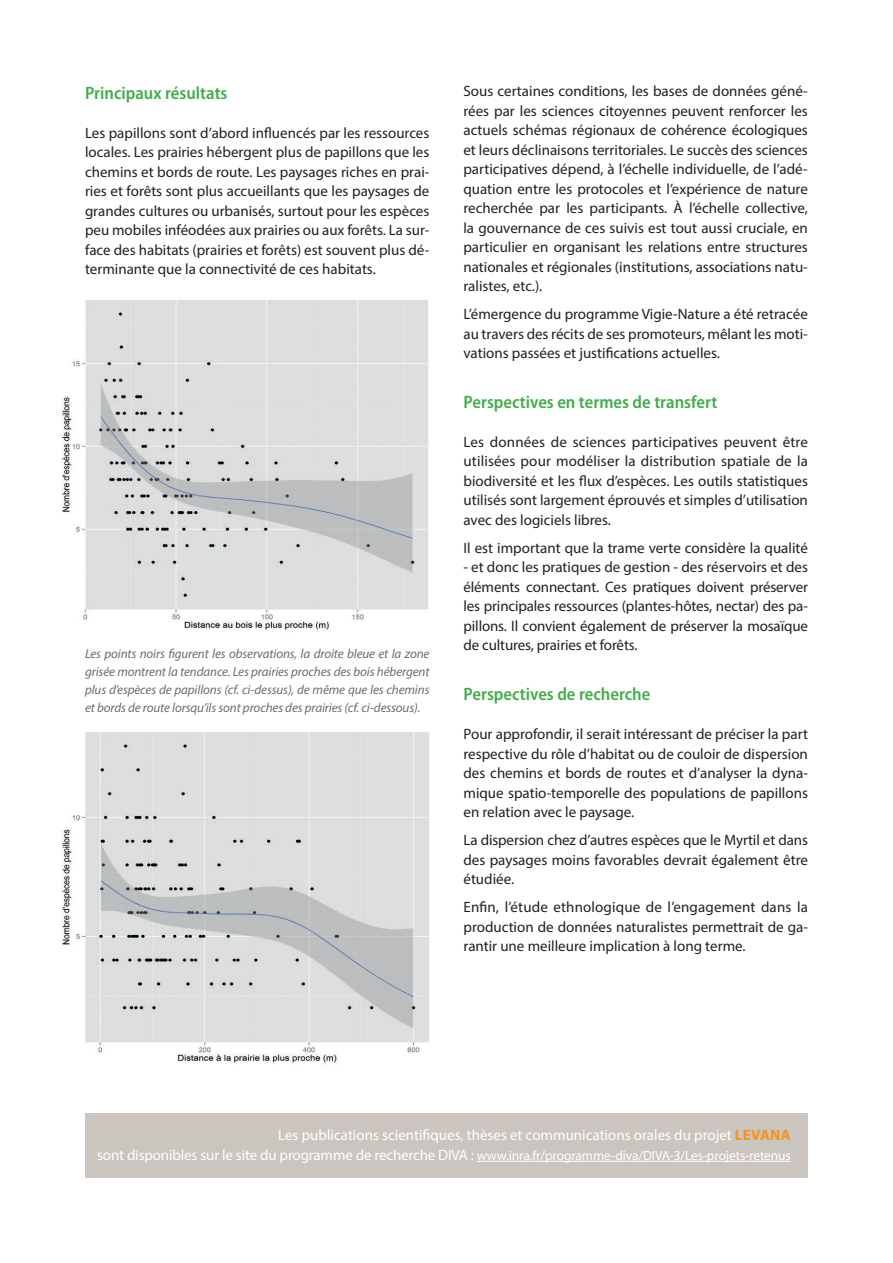
<style>
.page{position:relative;width:893px;height:1263px;background:#fff}
.page>*{position:absolute;margin:0;border:0;box-sizing:border-box;transform-origin:0 0}
.t1{font:600 semi-condensed 18px "Myriad Pro";color:#40ae49}
.t2{font:15px/19.5px "Myriad Pro";color:#231f20;text-align:justify}
.t3{font:15px "Myriad Pro";color:#fff}
.t4{font:13.5px "Myriad Pro";letter-spacing:-.01em;color:#fff}
.t5{font:italic 13.05px/18px "Myriad Pro";letter-spacing:-.01em;color:#6f6d6b;text-align:justify}
.s1{font-weight:700;color:#f7931d}
.s2{font-size:15px}
</style>
<div class="page">
<img style="left:62px;top:300px;width:367px;height:332px">
<img style="left:62px;top:732px;width:368px;height:333px">
<div style="left:85px;top:1113px;width:723px;height:65px;background:#cac5be"></div>
<hr style="left:477px;top:1161px;width:314px;height:1px;background:#fff">
<p class="t1" style="left:85px;top:83px;width:144px">Principaux résultats</p>
<p class="t2" style="left:85px;top:123px;width:346px">Les papillons sont d’abord influencés par les ressources locales. Les prairies hébergent plus de papillons que les chemins et bords de route. Les paysages riches en prai&shy;ries et forêts sont plus accueillants que les paysages de grandes cultures ou urbanisés, surtout pour les espèces peu mobiles inféodées aux prairies ou aux forêts. La sur&shy;face des habitats (prairies et forêts) est souvent plus dé&shy;terminante que la connectivité de ces habitats.</p>
<p class="t5" style="left:85px;top:645px;width:346px">Les points noirs figurent les observations, la droite bleue et la zone grisée montrent la tendance. Les prairies proches des bois hébergent plus d’espèces de papillons (cf. ci-dessus), de même que les chemins et bords de route lorsqu’ils sont proches des prairies (cf. ci-dessous).</p>
<p class="t2" style="left:463px;top:81px;width:346px">Sous certaines conditions, les bases de données géné&shy;rées par les sciences citoyennes peuvent renforcer les actuels schémas régionaux de cohérence écologiques et leurs déclinaisons territoriales. Le succès des sciences participatives dépend, à l’échelle individuelle, de l’adé&shy;quation entre les protocoles et l’expérience de nature recherchée par les participants. À l’échelle collective, la gouvernance de ces suivis est tout aussi cruciale, en particulier en organisant les relations entre structures nationales et régionales (institutions, associations natu&shy;ralistes, etc.).</p>
<p class="t2" style="left:463px;top:304px;width:346px">L’émergence du programme Vigie-Nature a été retracée au travers des récits de ses promoteurs, mêlant les moti&shy;vations passées et justifications actuelles.</p>
<p class="t1" style="left:463px;top:392px;width:255px">Perspectives en termes de transfert</p>
<p class="t2" style="left:463px;top:432px;width:346px">Les données de sciences participatives peuvent être utilisées pour modéliser la distribution spatiale de la biodiversité et les flux d’espèces. Les outils statistiques utilisés sont largement éprouvés et simples d’utilisation avec des logiciels libres.</p>
<p class="t2" style="left:463px;top:538px;width:346px">Il est important que la trame verte considère la qualité</p>
<p class="t2" style="left:463px;top:557px;width:346px">- et donc les pratiques de gestion - des réservoirs et des éléments connectant. Ces pratiques doivent préserver les principales ressources (plantes-hôtes, nectar) des pa&shy;pillons. Il convient également de préserver la mosaïque de cultures, prairies et forêts.</p>
<p class="t1" style="left:463px;top:684px;width:188px">Perspectives de recherche</p>
<p class="t2" style="left:463px;top:724px;width:346px">Pour approfondir, il serait intéressant de préciser la part respective du rôle d’habitat ou de couloir de dispersion des chemins et bords de routes et d’analyser la dyna&shy;mique spatio-temporelle des populations de papillons en relation avec le paysage.</p>
<p class="t2" style="left:463px;top:830px;width:346px">La dispersion chez d’autres espèces que le Myrtil et dans des paysages moins favorables devrait également être étudiée.</p>
<p class="t2" style="left:463px;top:897px;width:346px">Enfin, l’étude ethnologique de l’engagement dans la production de données naturalistes permettrait de ga&shy;rantir une meilleure implication à long terme.</p>
<p class="t3" style="left:278px;top:1126px;width:512px">Les publications scientifiques, thèses et communications orales du projet <span class="s1">LEVANA</span></p>
<p class="t4" style="left:97px;top:1147px;width:695px"><span class="s2">sont disponibles sur le site du programme de recherche DIVA :</span> www.inra.fr/programme-diva/DIVA-3/Les-projets-retenus</p>
</div>
